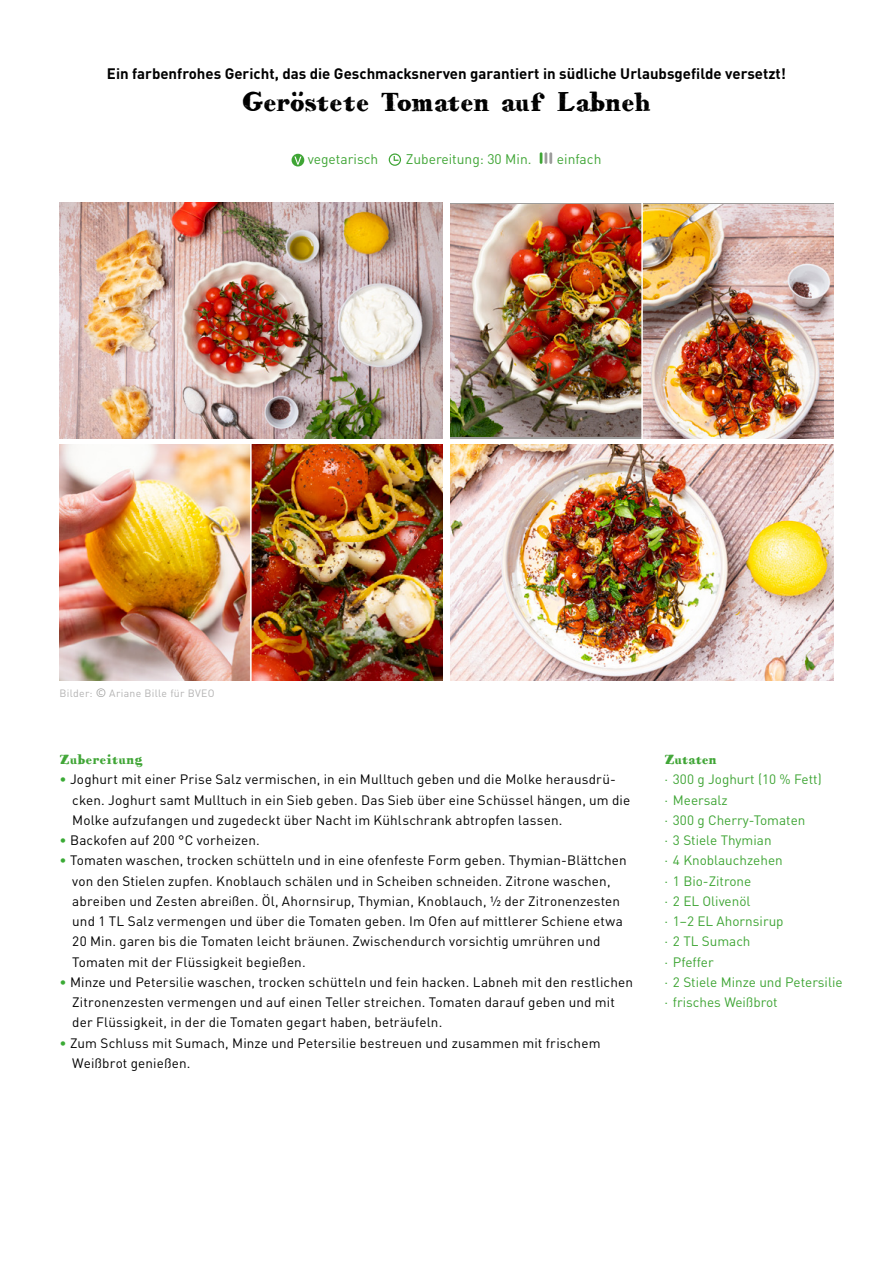
<style>
.page{position:relative;width:893px;height:1263px;background:#fff}
.page>*{position:absolute;margin:0;border:0;box-sizing:border-box;transform-origin:0 0}
.t1{font:27px "HVD Bodedo";letter-spacing:-.01em;color:#000}
.t2{font:700 15px "DIN Pro";color:#000}
.t3{font:13.8px "DIN Pro";color:#3fa535}
.t4{font:13.5px/20.2px "DIN Pro";letter-spacing:.01em;color:#000}
.t5{font:13.5px/20.2px "DIN Pro";color:#3fa535}
.t6{font:13.5px "HVD Bodedo";letter-spacing:.005em;color:#3fa535}
.t7{font:10.5px "DIN Pro";letter-spacing:.03em;color:#b3b2b2}
.s1{font-size:12px;color:#9d9d9c}
.s2{color:#3aaa35}
</style>
<div class="page">
<img style="left:252px;top:445px;width:190px;height:235px">
<img style="left:60px;top:203px;width:382px;height:235px">
<div style="left:292px;top:154px;width:12px;height:12px;background:#3fa535;border-radius:50%"></div>
<svg style="left:294px;top:157px;width:7px;height:8px"></svg>
<svg style="left:389px;top:153px;width:12px;height:13px"></svg>
<svg style="left:540px;top:152px;width:12px;height:12px"></svg>
<img style="left:451px;top:445px;width:382px;height:235px">
<img style="left:60px;top:445px;width:190px;height:235px">
<img style="left:451px;top:204px;width:190px;height:234px">
<img style="left:643px;top:203px;width:190px;height:235px">
<p class="t2" style="left:107px;top:62px;width:680px">Ein farbenfrohes Gericht, das die Geschmacksnerven garantiert in südliche Urlaubsgefilde versetzt!</p>
<h1 class="t1" style="left:242px;top:84px;width:410px">Geröstete Tomaten auf Labneh</h1>
<p class="t3" style="left:308px;top:148px;width:72px">vegetarisch</p>
<p class="t3" style="left:406px;top:148px;width:127px">Zubereitung: 30 Min.</p>
<p class="t3" style="left:557px;top:148px;width:46px">einfach</p>
<p class="t7" style="left:60px;top:685px;width:157px">Bilder: <span class="s1">©</span> Ariane Bille für BVEO</p>
<p class="t6" style="left:60px;top:751px;width:85px">Zubereitung</p>
<p class="t4" style="left:72px;top:768px;width:560px;text-indent:-13px"><span class="s2">•</span> Joghurt mit einer Prise Salz vermischen, in ein Mulltuch geben und die Molke herausdrü&shy;cken. Joghurt samt Mulltuch in ein Sieb geben. Das Sieb über eine Schüssel hängen, um die<br>Molke aufzufangen und zugedeckt über Nacht im Kühlschrank abtropfen lassen.</p>
<p class="t4" style="left:60px;top:829px;width:202px"><span class="s2">•</span> Backofen auf 200 °C vorheizen.</p>
<p class="t4" style="left:72px;top:849px;width:556px;text-indent:-13px"><span class="s2">•</span> Tomaten waschen, trocken schütteln und in eine ofenfeste Form geben. Thymian-Blättchen von den Stielen zupfen. Knoblauch schälen und in Scheiben schneiden. Zitrone waschen, abreiben und Zesten abreißen. Öl, Ahornsirup, Thymian, Knoblauch, ½ der Zitronenzesten und 1 TL Salz vermengen und über die Tomaten geben. Im Ofen auf mittlerer Schiene etwa 20 Min. garen bis die Tomaten leicht bräunen. Zwischendurch vorsichtig umrühren und Tomaten mit der Flüssigkeit begießen.</p>
<p class="t4" style="left:72px;top:970px;width:562px;text-indent:-13px"><span class="s2">•</span> Minze und Petersilie waschen, trocken schütteln und fein hacken. Labneh mit den restlichen<br>Zitronenzesten vermengen und auf einen Teller streichen. Tomaten darauf geben und mit der Flüssigkeit, in der die Tomaten gegart haben, beträufeln.</p>
<p class="t4" style="left:72px;top:1031px;width:530px;text-indent:-13px"><span class="s2">•</span> Zum Schluss mit Sumach, Minze und Petersilie bestreuen und zusammen mit frischem<br>Weißbrot genießen.</p>
<p class="t6" style="left:664px;top:751px;width:54px">Zutaten</p>
<p class="t5" style="left:664px;top:768px;width:180px">· 300 g Joghurt (10 % Fett)<br>· Meersalz<br>· 300 g Cherry-Tomaten<br>· 3 Stiele Thymian<br>· 4 Knoblauchzehen<br>· 1 Bio-Zitrone<br>· 2 EL Olivenöl<br>· 1–2 EL Ahornsirup<br>· 2 TL Sumach<br>· Pfeffer<br>· 2 Stiele Minze und Petersilie · frisches Weißbrot</p>
</div>
